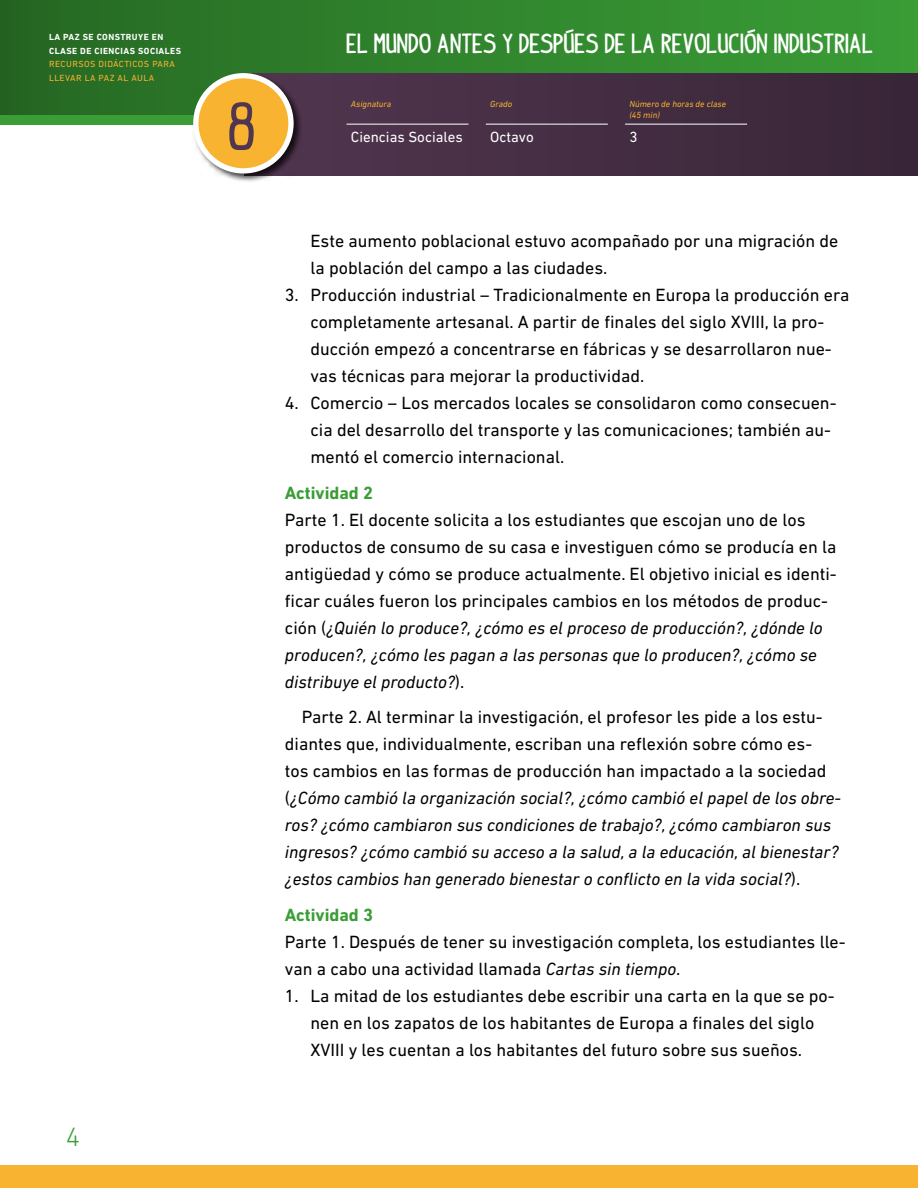
<style>
.page{position:relative;width:918px;height:1188px;background:#fff}
.page>*{position:absolute;margin:0;border:0;box-sizing:border-box;transform-origin:0 0}
.t1{font:700 51.9px "indypimp";color:#51364f}
.t2{font:300 27px "DIN Next LT Pro";color:#3a9d36}
.t3{font:700 21.3px "indypimp";color:#fff}
.P1{font:18px/27px "DIN Next LT Pro";color:#000}
.P2{font:italic 18px/27px "DIN Next LT Pro";color:#000}
.t2-2{font:700 18px "DIN Next LT Pro";color:#3a9d36}
.t4{font:15px "DIN Next LT Pro";color:#fff}
.t5{font:italic 9px/10.8px "DIN Next LT Pro";color:#f8b330}
.t6{font:700 9px/13.5px "DIN Next LT Pro";letter-spacing:.05em;color:#fff}
.t7{font:9px/13.5px "DIN Next LT Pro";letter-spacing:.05em;color:#f8b330}
.s1{font-style:italic}
.s2{font-style:normal}
</style>
<div class="page">
<div style="left:0;top:0;width:918px;height:115px;background:linear-gradient(to right,#266823,#3a9f36)"></div>
<div style="left:0;top:1165px;width:918px;height:23px;background:#f8b330"></div>
<div style="left:243px;top:73px;width:675px;height:102px;background:#442d42"></div>
<hr style="left:347px;top:124px;width:122px;height:1px;background:#fff">
<hr style="left:486px;top:124px;width:122px;height:1px;background:#fff">
<hr style="left:625px;top:124px;width:122px;height:1px;background:#fff">
<div style="left:192px;top:71px;width:111px;height:112px;background:#000;opacity:.75"></div>
<div style="left:196px;top:76px;width:95px;height:95px;background:#f8b330;border-radius:50%"></div>
<div style="left:193px;top:73px;width:101px;height:101px;border:5px solid #fff;border-radius:50%"></div>
<svg style="left:566px;top:29px;width:8px;height:4px"></svg>
<svg style="left:747px;top:29px;width:8px;height:4px"></svg>
<p class="t6" style="left:49px;top:31px;width:134px">LA PAZ SE CONSTRUYE EN<br>CLASE DE CIENCIAS SOCIALES</p>
<p class="t7" style="left:49px;top:58px;width:127px">RECURSOS DIDÁCTICOS PARA<br>LLEVAR LA PAZ AL AULA</p>
<h2 class="t2" style="left:66px;top:1121px;width:16px">4</h2>
<h1 class="t1" style="left:229px;top:102px;width:30px">8</h1>
<p class="t3" style="left:347px;top:33px;width:528px">EL MUNDO ANTES Y DESPUES DE LA REVOLUCION INDUSTRIAL</p>
<p class="t5" style="left:351px;top:99px;width:42px">Asignatura</p>
<p class="t4" style="left:351px;top:128px;width:113px">Ciencias Sociales</p>
<p class="t5" style="left:490px;top:99px;width:24px">Grado</p>
<p class="t4" style="left:490px;top:128px;width:45px">Octavo</p>
<p class="t5" style="left:629px;top:99px;width:98px">Número de horas de clase (45 min)</p>
<p class="t4" style="left:629px;top:128px;width:10px">3</p>
<p class="P1" style="left:310px;top:228px;width:530px">Este aumento poblacional estuvo acompañado por una migración de la población del campo a las ciudades.</p>
<p class="P1" style="left:310px;top:282px;width:541px;text-indent:-26px">3. Producción industrial – Tradicionalmente en Europa la producción era completamente artesanal. A partir de finales del siglo XVIII, la pro&shy;ducción empezó a concentrarse en fábricas y se desarrollaron nue&shy;vas técnicas para mejorar la productividad.</p>
<p class="P1" style="left:310px;top:390px;width:528px;text-indent:-26px">4. Comercio – Los mercados locales se consolidaron como consecuen&shy;cia del desarrollo del transporte y las comunicaciones; también au&shy;mentó el comercio internacional.</p>
<p class="t2-2" style="left:285px;top:482px;width:90px">Actividad 2</p>
<p class="P1" style="left:285px;top:506px;width:553px">Parte 1. El docente solicita a los estudiantes que escojan uno de los productos de consumo de su casa e investiguen cómo se producía en la antigüedad y cómo se produce actualmente. El objetivo inicial es identi&shy;ficar cuáles fueron los principales cambios en los métodos de produc&shy;ción (<span class="s1">¿Quién lo produce?, ¿cómo es el proceso de producción?, ¿dónde lo producen?, ¿cómo les pagan a las personas que lo producen?, ¿cómo se distribuye el producto?</span>).</p>
<p class="P2" style="left:285px;top:704px;width:558px;text-indent:17px"><span class="s2">Parte 2. Al terminar la investigación, el profesor les pide a los estu&shy;diantes que, individualmente, escriban una reflexión sobre cómo es-<br>tos cambios en las formas de producción han impactado a la sociedad (</span>¿Cómo cambió la organización social?, ¿cómo cambió el papel de los obre&shy;ros? ¿cómo cambiaron sus condiciones de trabajo?, ¿cómo cambiaron sus ingresos? ¿cómo cambió su acceso a la salud, a la educación, al bienestar? ¿estos cambios han generado bienestar o conflicto en la vida social?<span class="s2">).</span></p>
<p class="t2-2" style="left:285px;top:904px;width:90px">Actividad 3</p>
<p class="P1" style="left:285px;top:928px;width:562px">Parte 1. Después de tener su investigación completa, los estudiantes lle&shy;van a cabo una actividad llamada <span class="s1">Cartas sin tiempo</span>.</p>
<p class="P1" style="left:285px;top:982px;width:551px;text-align:center">1. La mitad de los estudiantes debe escribir una carta en la que se po&shy;nen en los zapatos de los habitantes de Europa a finales del siglo<br>XVIII y les cuentan a los habitantes del futuro sobre sus sueños.</p>
</div>
